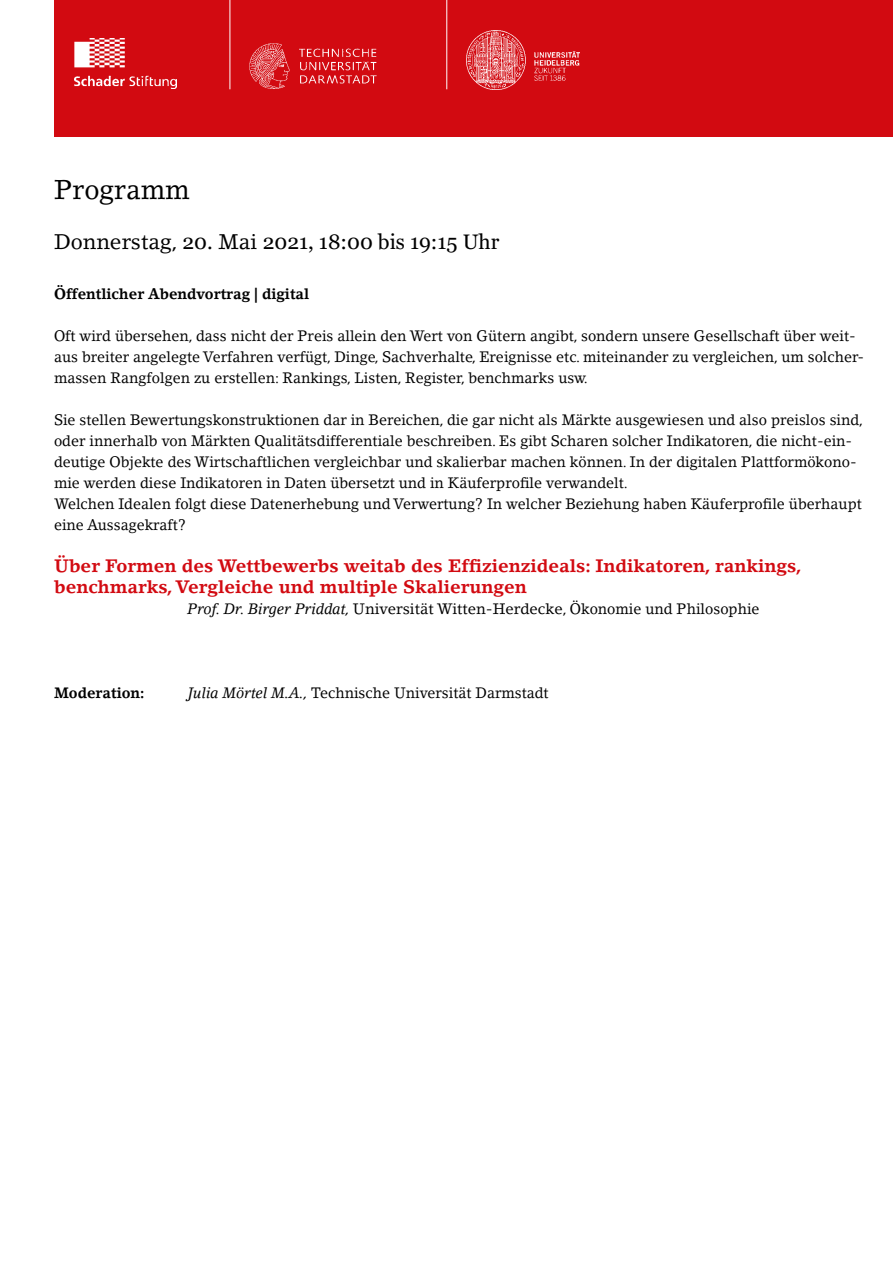
<style>
.page{position:relative;width:893px;height:1263px;background:#fff}
.page>*{position:absolute;margin:0;border:0;box-sizing:border-box;transform-origin:0 0}
.t1{font:27px "Lino Letter Std";color:#000}
.t2{font:21px "Georgia";color:#000}
.t3{font:700 18px/21px "Lino Letter Std";color:#d20a11}
.t4{font:15px/21px "Lino Letter Std";color:#000;scale:.96 1}
.t5{font:15px "Lino Letter Std";color:#000}
.t6{font:700 15px "Lino Letter Std";color:#000;scale:.96 1}
.s1{font-family:"Lino Letter Std"}
.s2{font-style:italic}
</style>
<div class="page">
<div style="left:54px;top:0;width:839px;height:137px;background:#d20a11"></div>
<img style="left:74px;top:38px;width:102px;height:50px">
<hr style="left:230px;top:0;width:1px;height:89px;background:#fff">
<hr style="left:446px;top:0;width:1px;height:89px;background:#fff">
<img style="left:249px;top:43px;width:128px;height:46px">
<img style="left:466px;top:30px;width:114px;height:59px">
<h1 class="t1" style="left:54px;top:173px;width:137px">Programm</h1>
<h2 class="t2" style="left:54px;top:229px;width:447px"><span class="s1">Donnerstag,</span> 20. <span class="s1">Mai</span> 2021, 18:00 bis 19:15 Uhr</h2>
<p class="t6" style="left:54px;top:285px;width:267px">Öffentlicher Abendvortrag | digital</p>
<p class="t4" style="left:54px;top:325px;width:845px">Oft wird übersehen, dass nicht der Preis allein den Wert von Gütern angibt, sondern unsere Gesellschaft über weit&shy;aus breiter angelegte Verfahren verfügt, Dinge, Sachverhalte, Ereignisse etc. miteinander zu vergleichen, um solcher&shy;massen Rangfolgen zu erstellen: Rankings, Listen, Register, benchmarks usw.</p>
<p class="t4" style="left:54px;top:409px;width:844px">Sie stellen Bewertungskonstruktionen dar in Bereichen, die gar nicht als Märkte ausgewiesen und also preislos sind, oder innerhalb von Märkten Qualitätsdifferentiale beschreiben. Es gibt Scharen solcher Indikatoren, die nicht-ein&shy;deutige Objekte des Wirtschaftlichen vergleichbar und skalierbar machen können. In der digitalen Plattformökono&shy;mie werden diese Indikatoren in Daten übersetzt und in Käuferprofile verwandelt.<br>Welchen Idealen folgt diese Datenerhebung und Verwertung? In welcher Beziehung haben Käuferprofile überhaupt eine Aussagekraft?</p>
<p class="t3" style="left:54px;top:555px;width:749px">Über Formen des Wettbewerbs weitab des Effizienzideals: Indikatoren, rankings, benchmarks, Vergleiche und multiple Skalierungen</p>
<p class="t5" style="left:188px;top:600px;width:574px"><span class="s2">Prof. Dr. Birger Priddat,</span> Universität Witten-Herdecke, Ökonomie und Philosophie</p>
<p class="t6" style="left:54px;top:684px;width:96px">Moderation:</p>
<p class="t4" style="left:188px;top:682px;width:378px"><span class="s2">Julia Mörtel M.A.,</span> Technische Universität Darmstadt</p>
</div>
